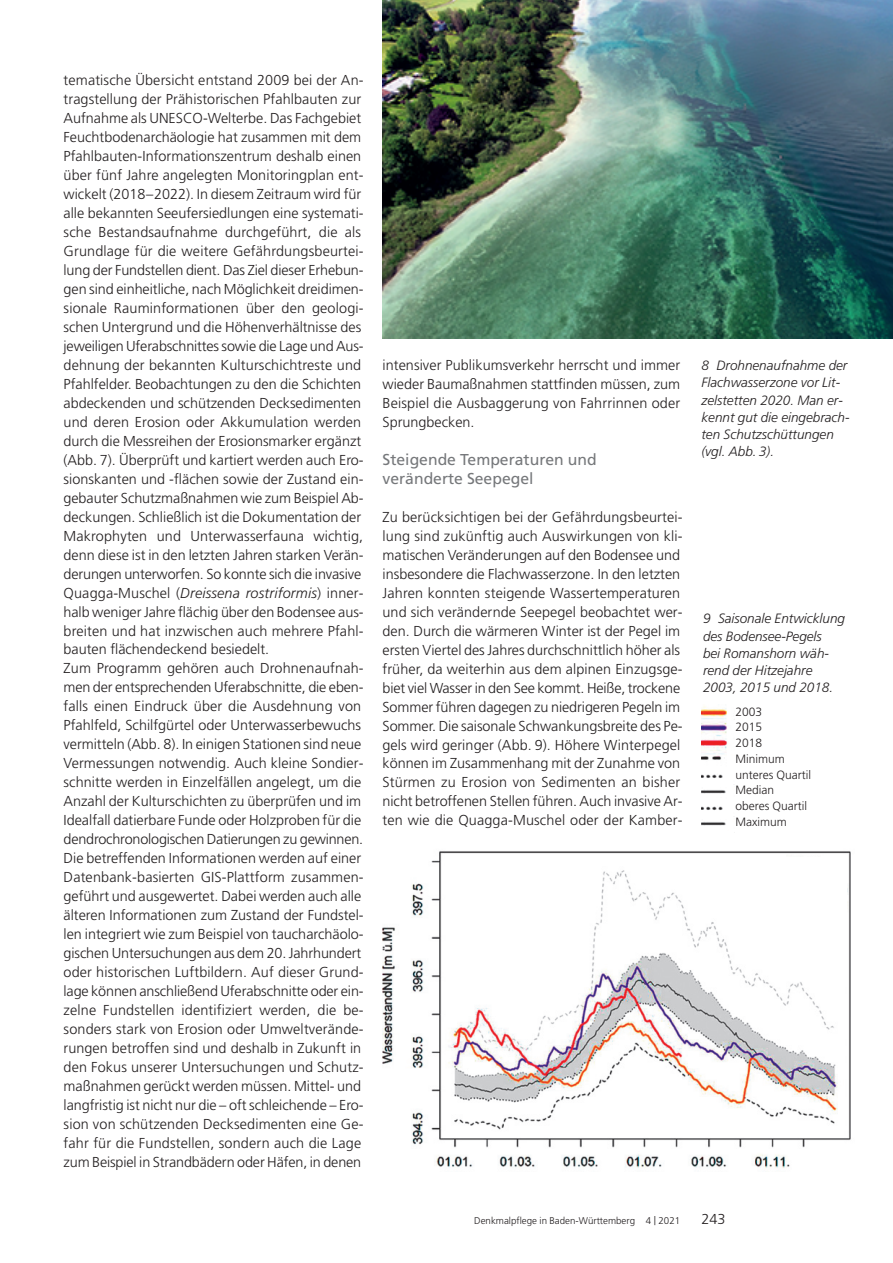
<style>
.page{position:relative;width:893px;height:1263px;background:#fff}
.page>*{position:absolute;margin:0;border:0;box-sizing:border-box;transform-origin:0 0}
.t1{font:15.75px/19px "Frutiger";color:#76787b}
.t2{font:300 14.4px/19px "Frutiger";color:#231f20}
.t3{font:italic 300 13.5px/17.2px "Frutiger";color:#231f20}
.t4{font:300 12px/15.8px "Frutiger";color:#231f20}
.t5{font:300 9.75px "Frutiger";color:#231f20}
.s1{font-style:italic}
.s2{font-size:12px}
</style>
<div class="page">
<img style="left:382px;top:0;width:510px;height:338px">
<img style="left:382px;top:851px;width:469px;height:317px">
<img style="left:701px;top:706px;width:26px;height:88px">
<img style="left:701px;top:806px;width:25px;height:20px">
<div style="left:784px;top:857px;width:62px;height:63px;background:#fff"></div>
<p class="t2" style="left:64px;top:72px;width:302px">tematische Übersicht entstand 2009 bei der An&shy;tragstellung der Prähistorischen Pfahlbauten zur Aufnahme als UNESCO-Welterbe. Das Fachgebiet Feuchtbodenarchäologie hat zusammen mit dem Pfahlbauten-Informationszentrum deshalb einen über fünf Jahre angelegten Monitoringplan ent&shy;wickelt (2018– 2022). In diesem Zeitraum wird für alle bekannten Seeufersiedlungen eine systemati&shy;sche Bestandsaufnahme durchgeführt, die als Grundlage für die weitere Gefährdungsbeurtei&shy;lung der Fundstellen dient. Das Ziel dieser Erhebun - gen sind einheitliche, nach Möglichkeit dreidimen - sionale Rauminformationen über den geologi&shy;schen Untergrund und die Höhenverhältnisse des jeweiligen Uferabschnittes sowie die Lage und Aus&shy;dehnung der bekannten Kulturschichtreste und Pfahlfelder. Beobachtungen zu den die Schichten abdeckenden und schützenden Decksedimenten und deren Erosion oder Akkumulation werden durch die Messreihen der Erosionsmarker ergänzt (Abb. 7). Überprüft und kartiert werden auch Ero&shy;sionskanten und -flächen sowie der Zustand ein&shy;gebauter Schutzmaßnahmen wie zum Beispiel Ab&shy;deckungen. Schließlich ist die Dokumentation der Makrophyten und Unterwasserfauna wichtig, denn diese ist in den letzten Jahren starken Verän - derungen unterworfen. So konnte sich die invasive Quagga-Muschel (<span class="s1">Dreissena rostriformis</span>) inner&shy;halb weniger Jahre flächig über den Bodensee aus&shy;breiten und hat inzwischen auch mehrere Pfahl&shy;bauten flächendeckend besiedelt.<br>Zum Programm gehören auch Drohnenaufnah&shy;men der entsprechenden Uferabschnitte, die eben&shy;falls einen Eindruck über die Ausdehnung von Pfahlfeld, Schilfgürtel oder Unterwasserbewuchs vermitteln (Abb. 8). In einigen Stationen sind neue Vermessungen notwendig. Auch kleine Sondier&shy;schnitte werden in Einzelfällen angelegt, um die Anzahl der Kulturschichten zu überprüfen und im Idealfall datierbare Funde oder Holzproben für die dendrochronologischen Datierungen zu gewinnen.<br>Die betreffenden Informationen werden auf einer Datenbank-basierten GIS-Plattform zusammen&shy;geführt und ausgewertet. Dabei werden auch alle älteren Informationen zum Zustand der Fundstel&shy;len integriert wie zum Beispiel von taucharchäolo - gischen Untersuchungen aus dem 20. Jahrhundert oder historischen Luftbildern. Auf dieser Grund&shy;lage können anschließend Uferabschnitte oder ein&shy;zelne Fundstellen identifiziert werden, die be&shy;sonders stark von Erosion oder Umweltverände&shy;rungen betroffen sind und deshalb in Zukunft in den Fokus unserer Untersuchungen und Schutz&shy;maßnahmen gerückt werden müssen. Mittel- und langfristig ist nicht nur die – oft schleichende – Ero&shy;sion von schützenden Decksedimenten eine Ge&shy;fahr für die Fundstellen, sondern auch die Lage zum Beispiel in Strandbädern oder Häfen, in denen</p>
<p class="t2" style="left:382px;top:356px;width:299px;text-align:justify">intensiver Publikumsverkehr herrscht und immer wieder Baumaßnahmen stattfinden müssen, zum Beispiel die Ausbaggerung von Fahrrinnen oder Sprungbecken.</p>
<p class="t1" style="left:382px;top:451px;width:216px">Steigende Temperaturen und veränderte Seepegel</p>
<p class="t2" style="left:382px;top:508px;width:302px">Zu berücksichtigen bei der Gefährdungsbeurtei&shy;lung sind zukünftig auch Auswirkungen von kli&shy;matischen Veränderungen auf den Bodensee und insbesondere die Flachwasserzone. In den letzten Jahren konnten steigende Wassertemperaturen und sich verändernde Seepegel beobachtet wer&shy;den. Durch die wärmeren Winter ist der Pegel im ersten Viertel des Jahres durchschnittlich höher als früher, da weiterhin aus dem alpinen Einzugsge&shy;biet viel Wasser in den See kommt. Heiße, trockene Sommer führen dagegen zu niedrigeren Pegeln im Sommer. Die saisonale Schwankungsbreite des Pe&shy;gels wird geringer (Abb. 9). Höhere Winterpegel können im Zusammenhang mit der Zunahme von Stürmen zu Erosion von Sedimenten an bisher nicht betroffenen Stellen führen. Auch invasive Ar&shy;ten wie die Quagga-Muschel oder der Kamber-</p>
<p class="t3" style="left:701px;top:358px;width:150px">8 Drohnenaufnahme der<br>Flachwasserzone vor Lit&shy;zelstetten 2020. Man er&shy;kennt gut die eingebrach&shy;ten Schutzschüttungen (vgl. Abb. 3).</p>
<p class="t3" style="left:703px;top:611px;width:144px">9 Saisonale Entwicklung des Bodensee-Pegels<br>bei Romanshorn wäh&shy;rend der Hitzejahre<br>2003, 2015 und 2018.</p>
<p class="t4" style="left:735px;top:704px;width:77px">2003<br>2015<br>2018<br>Minimum unteres Quartil<br>Median oberes Quartil<br>Maximum</p>
<p class="t5" style="left:474px;top:1217px;width:207px">Denkmalpflege in Baden-Württemberg 4 <span class="s2">|</span> 2021</p>
<p class="t2" style="left:701px;top:1211px;width:26px">243</p>
</div>
